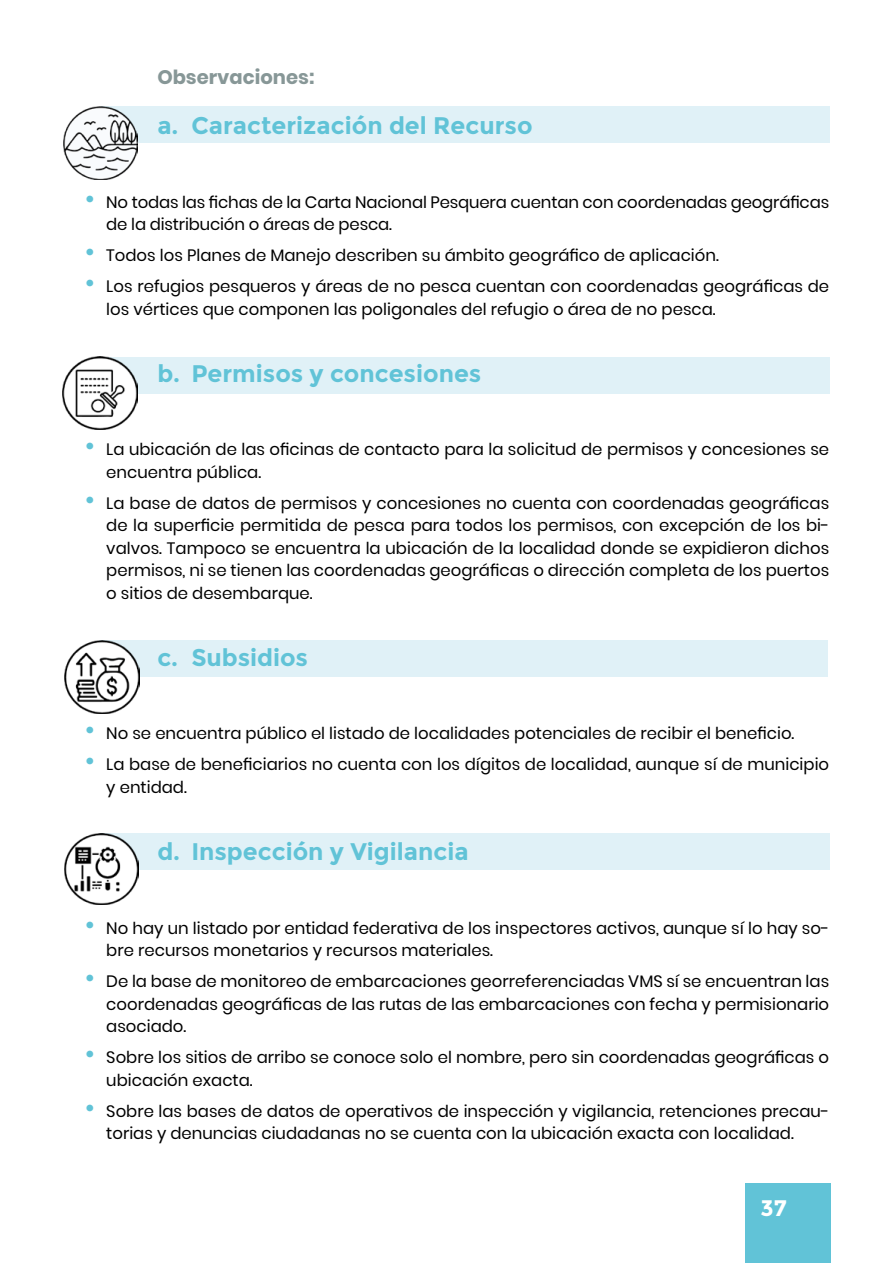
<style>
.page{position:relative;width:893px;height:1263px;background:#fff}
.page>*{position:absolute;margin:0;border:0;box-sizing:border-box;transform-origin:0 0}
.t1{font:700 24px "Montserrat";color:#61c3d7}
.t2{font:700 22.5px "Montserrat";color:#fff}
.t3{font:700 19.5px "Poppins";color:#879797}
.t4{font:16.5px/22.5px "Poppins";color:#000}
.s1{font-size:27px;color:#61c3d7}
</style>
<div class="page">
<div style="left:745px;top:1184px;width:85px;height:79px;background:#61c3d7"></div>
<div style="left:101px;top:833px;width:728px;height:37px;background:#e0f1f7"></div>
<img style="left:65px;top:833px;width:74px;height:71px">
<div style="left:100px;top:640px;width:728px;height:37px;background:#e0f1f7"></div>
<div style="left:101px;top:357px;width:728px;height:37px;background:#e0f1f7"></div>
<div style="left:101px;top:106px;width:728px;height:37px;background:#e0f1f7"></div>
<img style="left:64px;top:106px;width:74px;height:73px">
<img style="left:63px;top:357px;width:75px;height:72px">
<img style="left:64px;top:640px;width:76px;height:73px">
<p class="t3" style="left:157px;top:66px;width:159px">Observaciones:</p>
<h1 class="t1" style="left:157px;top:112px;width:377px">a. Caracterización del Recurso</h1>
<p class="t4" style="left:106px;top:191px;width:724px;text-indent:-21px"><span class="s1">•</span> No todas las fichas de la Carta Nacional Pesquera cuentan con coordenadas geográficas de la distribución o áreas de pesca.</p>
<p class="t4" style="left:85px;top:244px;width:635px"><span class="s1">•</span> Todos los Planes de Manejo describen su ámbito geográfico de aplicación.</p>
<p class="t4" style="left:106px;top:275px;width:724px;text-indent:-21px"><span class="s1">•</span> Los refugios pesqueros y áreas de no pesca cuentan con coordenadas geográficas de los vértices que componen las poligonales del refugio o área de no pesca.</p>
<h1 class="t1" style="left:157px;top:359px;width:325px">b. Permisos y concesiones</h1>
<p class="t4" style="left:106px;top:438px;width:724px;text-indent:-21px"><span class="s1">•</span> La ubicación de las oficinas de contacto para la solicitud de permisos y concesiones se encuentra pública.</p>
<p class="t4" style="left:106px;top:492px;width:725px;text-align:justify;text-indent:-21px"><span class="s1">•</span> La base de datos de permisos y concesiones no cuenta con coordenadas geográficas de la superficie permitida de pesca para todos los permisos, con excepción de los bi&shy;valvos. Tampoco se encuentra la ubicación de la localidad donde se expidieron dichos permisos, ni se tienen las coordenadas geográficas o dirección completa de los puertos o sitios de desembarque.</p>
<h1 class="t1" style="left:157px;top:643px;width:152px">c. Subsidios</h1>
<p class="t4" style="left:85px;top:722px;width:711px"><span class="s1">•</span> No se encuentra público el listado de localidades potenciales de recibir el beneficio.</p>
<p class="t4" style="left:106px;top:753px;width:724px;text-indent:-21px"><span class="s1">•</span> La base de beneficiarios no cuenta con los dígitos de localidad, aunque sí de municipio y entidad.</p>
<h1 class="t1" style="left:157px;top:837px;width:313px">d. Inspección y Vigilancia</h1>
<p class="t4" style="left:106px;top:916px;width:725px;text-indent:-21px"><span class="s1">•</span> No hay un listado por entidad federativa de los inspectores activos, aunque sí lo hay so&shy;bre recursos monetarios y recursos materiales.</p>
<p class="t4" style="left:106px;top:970px;width:724px;text-align:justify;text-indent:-21px"><span class="s1">•</span> De la base de monitoreo de embarcaciones georreferenciadas VMS sí se encuentran las coordenadas geográficas de las rutas de las embarcaciones con fecha y permisionario asociado.</p>
<p class="t4" style="left:106px;top:1046px;width:724px;text-indent:-21px"><span class="s1">•</span> Sobre los sitios de arribo se conoce solo el nombre, pero sin coordenadas geográficas o ubicación exacta.</p>
<p class="t4" style="left:106px;top:1099px;width:725px;text-indent:-21px"><span class="s1">•</span> Sobre las bases de datos de operativos de inspección y vigilancia, retenciones precau&shy;torias y denuncias ciudadanas no se cuenta con la ubicación exacta con localidad.</p>
<h2 class="t2" style="left:760px;top:1195px;width:28px">37</h2>
</div>
